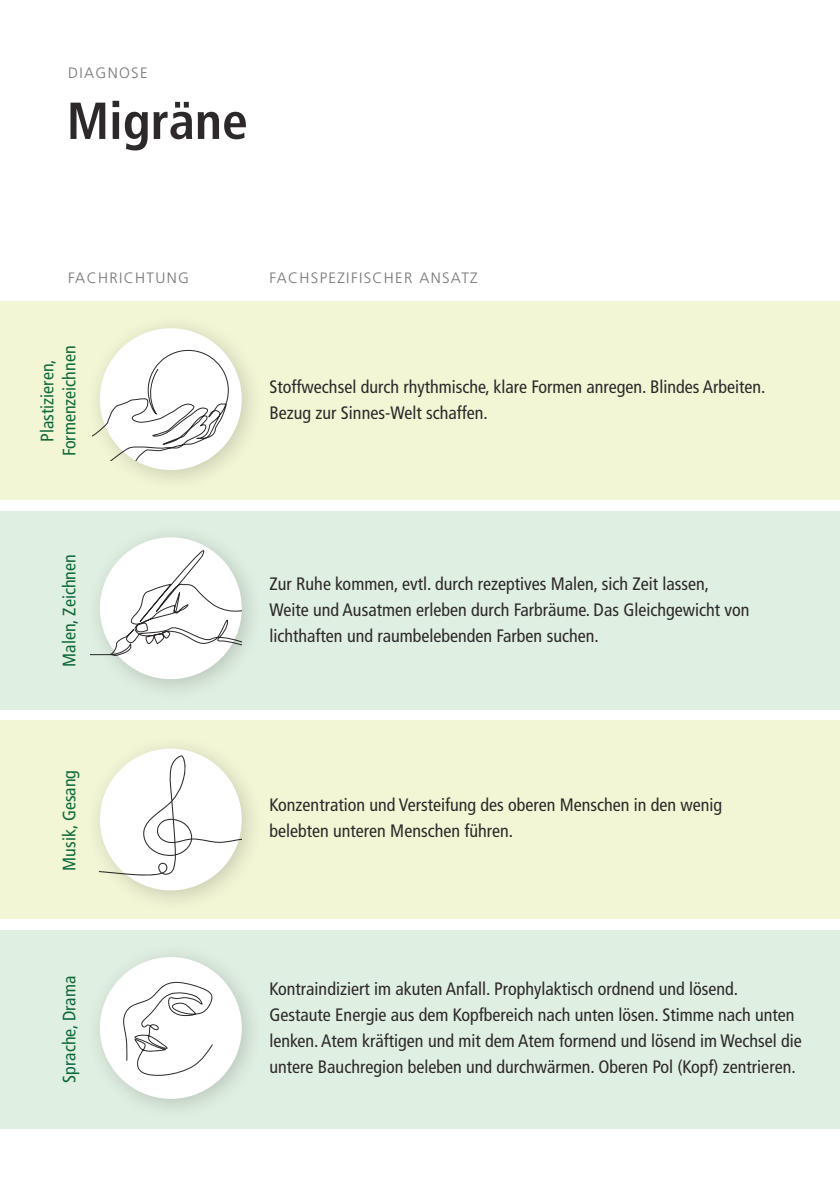
<style>
.page{position:relative;width:840px;height:1191px;background:#fff}
.page>*{position:absolute;margin:0;border:0;box-sizing:border-box;transform-origin:0 0}
.t1{font:700 condensed 52px "Frutiger LT";color:#2d292a}
.t2{font:condensed 18px/26px "Frutiger LT";color:#2d292a}
.t3{font:condensed 18px/22px "Frutiger LT";color:#0e693a;text-align:center}
.t4{font:300 15px "Frutiger";letter-spacing:.09em;color:#767372}
</style>
<div class="page">
<div style="left:0;top:301px;width:839px;height:198px;background:#f2f6d5"></div>
<div style="left:0;top:511px;width:839px;height:198px;background:#dfefe1"></div>
<div style="left:0;top:720px;width:839px;height:199px;background:#f2f6d5"></div>
<div style="left:0;top:930px;width:839px;height:198px;background:#dfefe1"></div>
<div style="left:85px;top:314px;width:179px;height:178px;background:#231f20;opacity:.2"></div>
<div style="left:100px;top:328px;width:142px;height:142px;background:#fff;border-radius:50%"></div>
<div style="left:85px;top:523px;width:179px;height:178px;background:#231f20;opacity:.2"></div>
<div style="left:100px;top:537px;width:142px;height:142px;background:#fff;border-radius:50%"></div>
<div style="left:85px;top:734px;width:179px;height:179px;background:#231f20;opacity:.2"></div>
<div style="left:100px;top:748px;width:142px;height:142px;background:#fff;border-radius:50%"></div>
<div style="left:85px;top:942px;width:179px;height:179px;background:#231f20;opacity:.2"></div>
<div style="left:100px;top:957px;width:142px;height:141px;background:#fff;border-radius:50%"></div>
<svg style="left:92px;top:350px;width:137px;height:111px"></svg>
<svg style="left:100px;top:755px;width:142px;height:120px"></svg>
<svg style="left:123px;top:982px;width:90px;height:93px"></svg>
<svg style="left:91px;top:550px;width:151px;height:108px"></svg>
<p class="t4" style="left:68px;top:65px;width:81px">DIAGNOSE</p>
<h1 class="t1" style="left:67px;top:90px;width:183px">Migräne</h1>
<p class="t4" style="left:68px;top:270px;width:122px">FACHRICHTUNG</p>
<p class="t4" style="left:269px;top:270px;width:209px">FACHSPEZIFISCHER ANSATZ</p>
<p class="t3" style="left:36px;top:456px;width:112px;rotate:-90deg">Plastizieren,<br>Formenzeichnen</p>
<p class="t3" style="left:58px;top:666px;width:114px;rotate:-90deg">Malen, Zeichnen</p>
<p class="t3" style="left:58px;top:870px;width:102px;rotate:-90deg">Musik, Gesang</p>
<p class="t3" style="left:58px;top:1082px;width:108px;rotate:-90deg">Sprache, Drama</p>
<p class="t2" style="left:269px;top:374px;width:497px">Stoffwechsel durch rhythmische, klare Formen anregen. Blindes Arbeiten.<br>Bezug zur Sinnes-Welt schaffen.</p>
<p class="t2" style="left:269px;top:570px;width:481px">Zur Ruhe kommen, evtl. durch rezeptives Malen, sich Zeit lassen,<br>Weite und Ausatmen erleben durch Farbräume. Das Gleichgewicht von lichthaften und raumbelebenden Farben suchen.</p>
<p class="t2" style="left:269px;top:792px;width:454px">Konzentration und Versteifung des oberen Menschen in den wenig belebten unteren Menschen führen.</p>
<p class="t2" style="left:269px;top:975px;width:533px">Kontraindiziert im akuten Anfall. Prophylaktisch ordnend und lösend.<br>Gestaute Energie aus dem Kopfbereich nach unten lösen. Stimme nach unten lenken. Atem kräftigen und mit dem Atem formend und lösend im Wechsel die untere Bauchregion beleben und durchwärmen. Oberen Pol (Kopf) zentrieren.</p>
</div>
